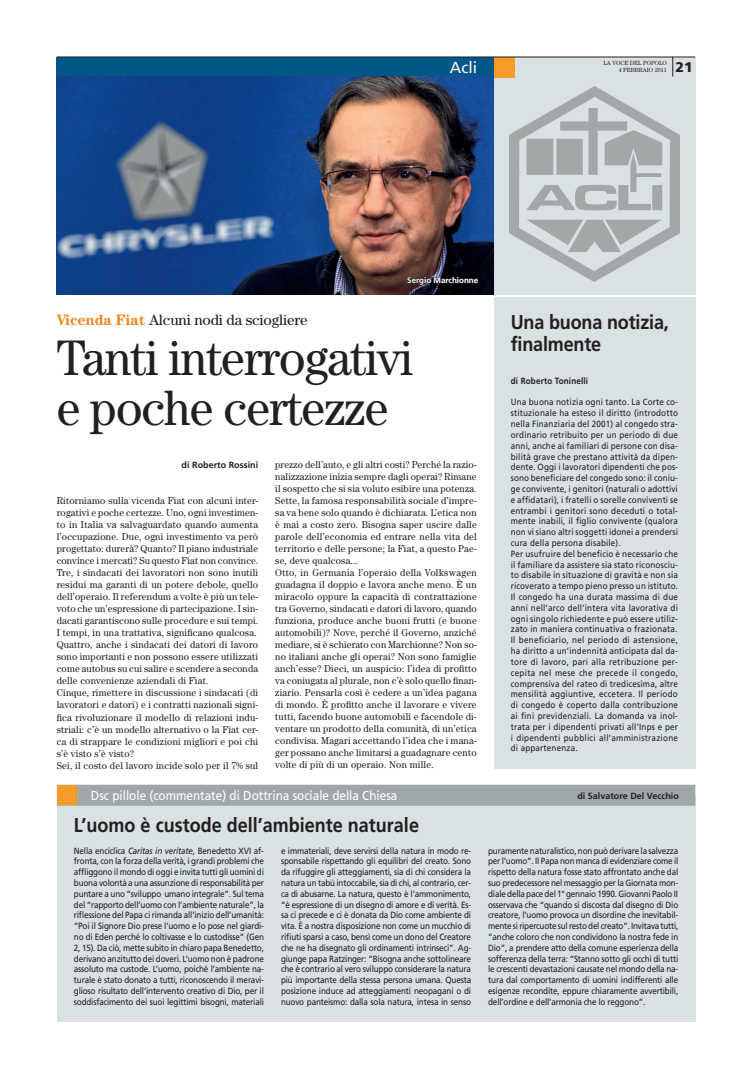
<style>
.page{position:relative;width:752px;height:1078px;background:#fff}
.page>*{position:absolute;margin:0;border:0;box-sizing:border-box;transform-origin:0 0}
.t1{font:50px/50px "Century Std";letter-spacing:-.02em;color:#231f20;scale:.95 1}
.t2{font:700 20px/22px "Frutiger LT Std";color:#231f20;scale:.9 1}
.t3{font:16px "Frutiger LT Std";color:#fff}
.t4{font:15px "Century Std";letter-spacing:-.01em;color:#231f20}
.t5{font:900 14px "Frutiger LT Std";color:#231f20}
.t6{font:13px "Frutiger LT Std";color:#fff;scale:.9 1}
.t7{font:10px/12px "Century Std";letter-spacing:.02em;color:#231f20;scale:.95 1}
.t8{font:9px/10.8px "Frutiger LT Std";letter-spacing:.02em;color:#231f20;text-align:justify;scale:.9 1}
.t9{font:700 9px "Frutiger LT Std";color:#231f20}
.t10{font:700 9px "Frutiger LT Std";letter-spacing:.02em;color:#231f20;scale:.9 1}
.t11{font:700 8px "Frutiger LT Std";color:#fff}
.t12{font:6px/7.2px "Century Std";color:#231f20;text-align:right}
.s1{font-weight:700;color:#f58522}
.s2{font-style:italic}
</style>
<div class="page">
<div style="left:493px;top:297px;width:201px;height:471px;background:#dae1e2"></div>
<div style="left:493px;top:57px;width:201px;height:237px;background:#dae1e2"></div>
<img style="left:509px;top:86px;width:170px;height:196px">
<div style="left:57px;top:57px;width:436px;height:20px;background:#005788"></div>
<div style="left:493px;top:57px;width:21px;height:20px;background:#f79a28"></div>
<svg style="left:672px;top:58px;width:1px;height:19px"></svg>
<div style="left:57px;top:796px;width:638px;height:225px;background:#dae1e2"></div>
<div style="left:57px;top:784px;width:638px;height:21px;background:#a0a7aa"></div>
<div style="left:57px;top:785px;width:20px;height:20px;background:#f79a28"></div>
<img style="left:57px;top:76px;width:436px;height:218px">
<hr style="left:57px;top:57px;width:637px;height:1px;background:#231f20">
<svg style="left:406px;top:272px;width:73px;height:16px"></svg>
<h3 class="t3" style="left:449px;top:58px;width:29px">Acli</h3>
<h3 class="t5" style="left:675px;top:59px;width:19px">21</h3>
<p class="t12" style="left:603px;top:59px;width:65px">LA VOCE DEL POPOLO<br>4 FEBBRAIO 2011</p>
<p class="t11" style="left:407px;top:275px;width:72px">Sergio Marchionne</p>
<h3 class="t4" style="left:57px;top:310px;width:252px"><span class="s1">Vicenda Fiat</span> Alcuni nodi da sciogliere</h3>
<h1 class="t1" style="left:57px;top:331px;width:377px">Tanti interrogativi e poche certezze</h1>
<p class="t9" style="left:181px;top:460px;width:78px">di Roberto Rossini</p>
<p class="t7" style="left:57px;top:494px;width:213px">Ritorniamo sulla vicenda Fiat con alcuni inter&shy;rogativi e poche certezze. Uno, ogni investimen&shy;to in Italia va salvaguardato quando aumenta l’occupazione. Due, ogni investimento va però progettato: durerà? Quanto? Il piano industriale convince i mercati? Su questo Fiat non convince.<br>Tre, i sindacati dei lavoratori non sono inutili residui ma garanti di un potere debole, quello dell’operaio. Il referendum a volte è più un tele&shy;voto che un’espressione di partecipazione. I sin&shy;dacati garantiscono sulle procedure e sui tempi.<br>I tempi, in una trattativa, significano qualcosa.<br>Quattro, anche i sindacati dei datori di lavoro sono importanti e non possono essere utilizzati come autobus su cui salire e scendere a seconda delle convenienze aziendali di Fiat.<br>Cinque, rimettere in discussione i sindacati (di lavoratori e datori) e i contratti nazionali signi&shy;fica rivoluzionare il modello di relazioni indu&shy;striali: c’è un modello alternativo o la Fiat cer&shy;ca di strappare le condizioni migliori e poi chi s’è visto s’è visto?<br>Sei, il costo del lavoro incide solo per il 7% sul</p>
<h3 class="t6" style="left:91px;top:788px;width:342px">Dsc pillole (commentate) di Dottrina sociale della Chiesa</h3>
<p class="t7" style="left:275px;top:458px;width:213px">prezzo dell’auto, e gli altri costi? Perché la razio&shy;nalizzazione inizia sempre dagli operai? Rimane il sospetto che si sia voluto esibire una potenza.<br>Sette, la famosa responsabilità sociale d’impre&shy;sa va bene solo quando è dichiarata. L’etica non è mai a costo zero. Bisogna saper uscire dalle parole dell’economia ed entrare nella vita del territorio e delle persone; la Fiat, a questo Pae&shy;se, deve qualcosa...<br>Otto, in Germania l’operaio della Volkswagen guadagna il doppio e lavora anche meno. È un miracolo oppure la capacità di contrattazione tra Governo, sindacati e datori di lavoro, quando funziona, produce anche buoni frutti (e buone automobili)? Nove, perché il Governo, anziché mediare, si è schierato con Marchionne? Non so&shy;no italiani anche gli operai? Non sono famiglie anch’esse? Dieci, un auspicio: l’idea di profitto va coniugata al plurale, non c’è solo quello finan&shy;ziario. Pensarla così è cedere a un’idea pagana di mondo. È profitto anche il lavorare e vivere tutti, facendo buone automobili e facendole di&shy;ventare un prodotto della comunità, di un’etica condivisa. Magari accettando l’idea che i mana&shy;ger possano anche limitarsi a guadagnare cento volte di più di un operaio. Non mille.</p>
<h2 class="t2" style="left:74px;top:814px;width:385px">L’uomo è custode dell’ambiente naturale</h2>
<h2 class="t2" style="left:510px;top:311px;width:177px">Una buona notizia, finalmente</h2>
<p class="t10" style="left:510px;top:375px;width:87px">di Roberto Toninelli</p>
<p class="t8" style="left:510px;top:397px;width:187px;text-align:left">Una buona notizia ogni tanto. La Corte co&shy;stituzionale ha esteso il diritto (introdotto nella Finanziaria del 2001) al congedo stra&shy;ordinario retribuito per un periodo di due anni, anche ai familiari di persone con disa&shy;bilità grave che prestano attività da dipen&shy;dente. Oggi i lavoratori dipendenti che pos&shy;sono beneficiare del congedo sono: il coniu&shy;ge convivente, i genitori (naturali o adottivi e affidatari), i fratelli o sorelle conviventi se entrambi i genitori sono deceduti o total&shy;mente inabili, il figlio convivente (qualora non vi siano altri soggetti idonei a prendersi cura della persona disabile).<br>Per usufruire del beneficio è necessario che il familiare da assistere sia stato riconosciu&shy;to disabile in situazione di gravità e non sia ricoverato a tempo pieno presso un istituto.<br>Il congedo ha una durata massima di due anni nell’arco dell’intera vita lavorativa di ogni singolo richiedente e può essere utiliz&shy;zato in maniera continuativa o frazionata.<br>Il beneficiario, nel periodo di astensione, ha diritto a un’indennità anticipata dal da&shy;tore di lavoro, pari alla retribuzione per&shy;cepita nel mese che precede il congedo, comprensiva del rateo di tredicesima, altre mensilità aggiuntive, eccetera. Il periodo di congedo è coperto dalla contribuzione ai fini previdenziali. La domanda va inol&shy;trata per i dipendenti privati all’Inps e per i dipendenti pubblici all’amministrazione di appartenenza.</p>
<p class="t9" style="left:577px;top:790px;width:103px">di Salvatore Del Vecchio</p>
<p class="t8" style="left:74px;top:844px;width:213px">Nella enciclica <span class="s2">Caritas in veritate</span>, Benedetto XVI af&shy;fronta, con la forza della verità, i grandi problemi che affliggono il mondo di oggi e invita tutti gli uomini di buona volontà a una assunzione di responsabilità per puntare a uno “sviluppo umano integrale”. Sul tema del “rapporto dell’uomo con l’ambiente naturale”, la riflessione del Papa ci rimanda all’inizio dell’umanità: “Poi il Signore Dio prese l’uomo e lo pose nel giardi&shy;no di Eden perché lo coltivasse e lo custodisse” (Gen 2, 15). Da ciò, mette subito in chiaro papa Benedetto, derivano anzitutto dei doveri. L’uomo non è padrone assoluto ma custode. L’uomo, poiché l’ambiente na&shy;turale è stato donato a tutti, riconoscendo il meravi&shy;glioso risultato dell’intervento creativo di Dio, per il soddisfacimento dei suoi legittimi bisogni, materiali</p>
<p class="t8" style="left:281px;top:844px;width:213px">e immateriali, deve servirsi della natura in modo re&shy;sponsabile rispettando gli equilibri del creato. Sono da rifuggire gli atteggiamenti, sia di chi considera la natura un tabù intoccabile, sia di chi, al contrario, cer&shy;ca di abusarne. La natura, questo è l’ammonimento, “è espressione di un disegno di amore e di verità. Es&shy;sa ci precede e ci è donata da Dio come ambiente di vita. È a nostra disposizione non come un mucchio di rifiuti sparsi a caso, bensì come un dono del Creatore che ne ha disegnato gli ordinamenti intrinseci”. Ag&shy;giunge papa Ratzinger: “Bisogna anche sottolineare che è contrario al vero sviluppo considerare la natura più importante della stessa persona umana. Questa posizione induce ad atteggiamenti neopagani o di nuovo panteismo: dalla sola natura, intesa in senso</p>
<p class="t8" style="left:488px;top:844px;width:213px">puramente naturalistico, non può derivare la salvezza per l’uomo”. Il Papa non manca di evidenziare come il rispetto della natura fosse stato affrontato anche dal suo predecessore nel messaggio per la Giornata mon&shy;diale della pace del 1° gennaio 1990. Giovanni Paolo II osservava che “quando si discosta dal disegno di Dio creatore, l’uomo provoca un disordine che inevitabil&shy;mente si ripercuote sul resto del creato”. Invitava tutti, “anche coloro che non condividono la nostra fede in Dio”, a prendere atto della comune esperienza della sofferenza della terra: “Stanno sotto gli occhi di tutti le crescenti devastazioni causate nel mondo della na&shy;tura dal comportamento di uomini indifferenti alle esigenze recondite, eppure chiaramente avvertibili, dell’ordine e dell’armonia che lo reggono”.</p>
</div>
